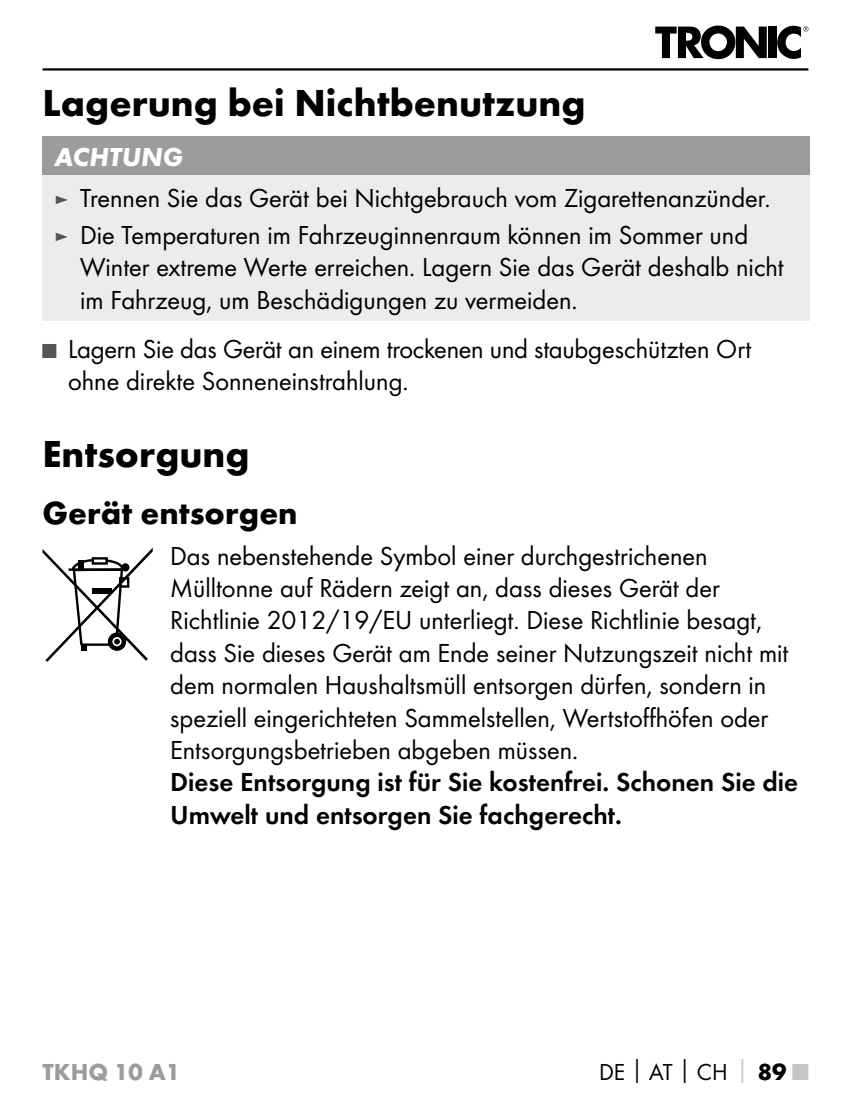
<style>
.page{position:relative;width:851px;height:1106px;background:#fff}
.page>*{position:absolute;margin:0;border:0;box-sizing:border-box;transform-origin:0 0}
.t1{font:700 39px "Futura";color:#000}
.t2{font:700 33px "Futura";color:#000}
.t3{font:27px/32.4px "Futura Boo";color:#000}
.t4{font:27px/32.4px "Futura Dem";color:#000}
.t5{font:italic 700 27px "Futura";color:#fff}
.t6{font:24px "Futura Boo";color:#000}
.t7{font:700 24px "Futura";color:#9c9c9c}
.s1{font-size:21px;color:#565656}
.s2{font-family:"Futura";font-weight:700}
.s3{font-family:"Futura";font-weight:700;color:#c6c6c6}
</style>
<div class="page">
<hr style="left:43px;top:68px;width:765px;height:3px;background:#000">
<svg style="left:655px;top:26px;width:111px;height:33px"></svg>
<div style="left:768px;top:27px;width:8px;height:31px;background:#000"></div>
<svg style="left:777px;top:26px;width:31px;height:33px"></svg>
<div style="left:43px;top:136px;width:766px;height:39px;background:#9c9c9c"></div>
<div style="left:43px;top:175px;width:766px;height:145px;background:#ececec"></div>
<svg style="left:43px;top:547px;width:110px;height:115px"></svg>
<h1 class="t1" style="left:43px;top:79px;width:544px">Lagerung bei Nichtbenutzung</h1>
<p class="t5" style="left:55px;top:140px;width:130px">ACHTUNG</p>
<p class="t3" style="left:55px;top:180px;width:717px;line-height:36.6px"><span class="s1">►</span> Trennen Sie das Gerät bei Nichtgebrauch vom Zigarettenanzünder. <span class="s1">►</span> Die Temperaturen im Fahrzeuginnenraum können im Sommer und</p>
<p class="t3" style="left:80px;top:251px;width:705px">Winter extreme Werte erreichen. Lagern Sie das Gerät deshalb nicht im Fahrzeug, um Beschädigungen zu vermeiden.</p>
<p class="t3" style="left:68px;top:332px;width:684px;text-indent:-26px"><span class="s1">■</span> Lagern Sie das Gerät an einem trockenen und staubgeschützten Ort ohne direkte Sonneneinstrahlung.</p>
<h1 class="t1" style="left:43px;top:430px;width:208px">Entsorgung</h1>
<p class="t2" style="left:43px;top:492px;width:256px">Gerät entsorgen</p>
<p class="t3" style="left:170px;top:539px;width:619px">Das nebenstehende Symbol einer durchgestrichenen Mülltonne auf Rädern zeigt an, dass dieses Gerät der Richtlinie 2012/19/EU unterliegt. Diese Richtlinie besagt, dass Sie dieses Gerät am Ende seiner Nutzungszeit nicht mit dem normalen Haushaltsmüll entsorgen dürfen, sondern in speziell eingerichteten Sammelstellen, Wertstoffhöfen oder Entsorgungsbetrieben abgeben müssen.</p>
<p class="t4" style="left:170px;top:766px;width:629px">Diese Entsorgung ist für Sie kostenfrei. Schonen Sie die<br>Umwelt und entsorgen Sie fachgerecht.</p>
<p class="t7" style="left:43px;top:1057px;width:139px">TKHQ 10 A1</p>
<p class="t6" style="left:599px;top:1058px;width:211px">DE<span class="s2">│</span>AT<span class="s2">│</span>CH<span class="s3">│</span><span class="s2">89</span> <span class="s3">■</span></p>
</div>
